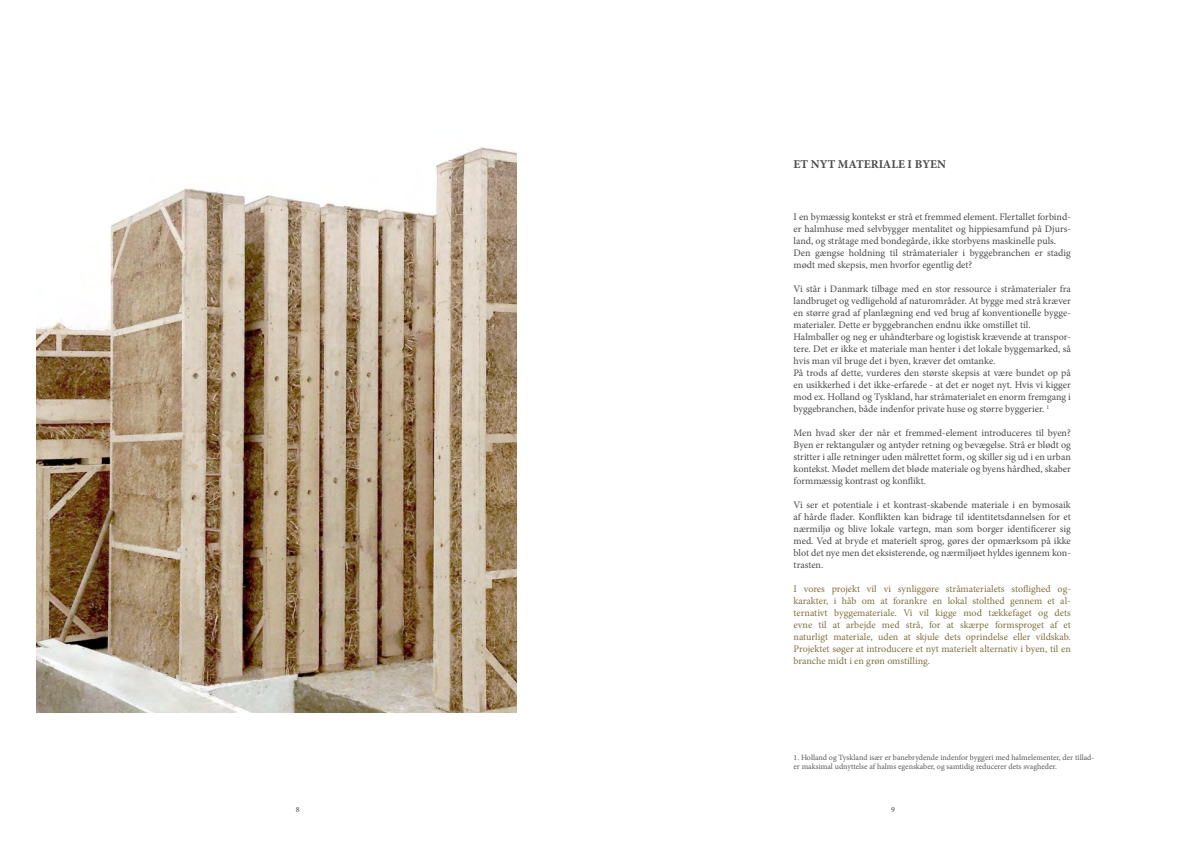
<style>
.page{position:relative;width:1191px;height:842px;background:#fff}
.page>*{position:absolute;margin:0;border:0;box-sizing:border-box;transform-origin:0 0}
.t1{font:700 12px "Minion Pro";color:#494949}
.t2{font:10px/12px "Minion Pro";color:#494949}
.t3{font:10px/12px "Minion Pro";letter-spacing:-.005em;color:#7f7040;text-align:justify}
.t4{font:8px/9.6px "Minion Pro";color:#58595b}
.t5{font:8px "Minion Pro";color:#494949}
</style>
<div class="page">
<img style="left:36px;top:147px;width:481px;height:565px">
<p class="t1" style="left:793px;top:157px;width:154px">ET NYT MATERIALE I BYEN</p>
<p class="t2" style="left:793px;top:211px;width:279px">I en bymæssig kontekst er strå et fremmed element. Flertallet forbind&shy;er halmhuse med selvbygger mentalitet og hippiesamfund på Djurs&shy;land, og stråtage med bondegårde, ikke storbyens maskinelle puls.<br>Den gængse holdning til stråmaterialer i byggebranchen er stadig mødt med skepsis, men hvorfor egentlig det?</p>
<p class="t2" style="left:793px;top:283px;width:279px">Vi står i Danmark tilbage med en stor ressource i stråmaterialer fra landbruget og vedligehold af naturområder. At bygge med strå kræver en større grad af planlægning end ved brug af konventionelle bygge&shy;materialer. Dette er byggebranchen endnu ikke omstillet til.<br>Halmballer og neg er uhåndterbare og logistisk krævende at transpor&shy;tere. Det er ikke et materiale man henter i det lokale byggemarked, så hvis man vil bruge det i byen, kræver det omtanke.<br>På trods af dette, vurderes den største skepsis at være bundet op på en usikkerhed i det ikke-erfarede - at det er noget nyt. Hvis vi kigger mod ex. Holland og Tyskland, har stråmaterialet en enorm fremgang i byggebranchen, både indenfor private huse og større byggerier. <sup>1</sup></p>
<p class="t2" style="left:793px;top:427px;width:279px;text-align:justify">Men hvad sker der når et fremmed-element introduceres til byen?<br>Byen er rektangulær og antyder retning og bevægelse. Strå er blødt og stritter i alle retninger uden målrettet form, og skiller sig ud i en urban kontekst. Mødet mellem det bløde materiale og byens hårdhed, skaber formmæssig kontrast og konflikt.</p>
<p class="t2" style="left:793px;top:499px;width:279px;text-align:justify">Vi ser et potentiale i et kontrast-skabende materiale i en bymosaik af hårde flader. Konflikten kan bidrage til identitetsdannelsen for et nærmiljø og blive lokale vartegn, man som borger identificerer sig med. Ved at bryde et materielt sprog, gøres der opmærksom på ikke blot det nye men det eksisterende, og nærmiljøet hyldes igennem kon&shy;trasten.</p>
<p class="t3" style="left:793px;top:583px;width:279px">I vores projekt vil vi synliggøre stråmaterialets stoflighed og&shy;karakter, i håb om at forankre en lokal stolthed gennem et al&shy;ternativt byggemateriale. Vi vil kigge mod tækkefaget og dets evne til at arbejde med strå, for at skærpe formsproget af et naturligt materiale, uden at skjule dets oprindelse eller vildskab.<br>Projektet søger at introducere et nyt materielt alternativ i byen, til en branche midt i en grøn omstilling.</p>
<p class="t4" style="left:793px;top:752px;width:302px">1. Holland og Tyskland især er banebrydende indenfor byggeri med halmelementer, der tillad&shy;er maksimal udnyttelse af halms egenskaber, og samtidig reducerer dets svagheder.</p>
<p class="t5" style="left:296px;top:804px;width:5px">8</p>
<p class="t5" style="left:891px;top:804px;width:5px">9</p>
</div>
